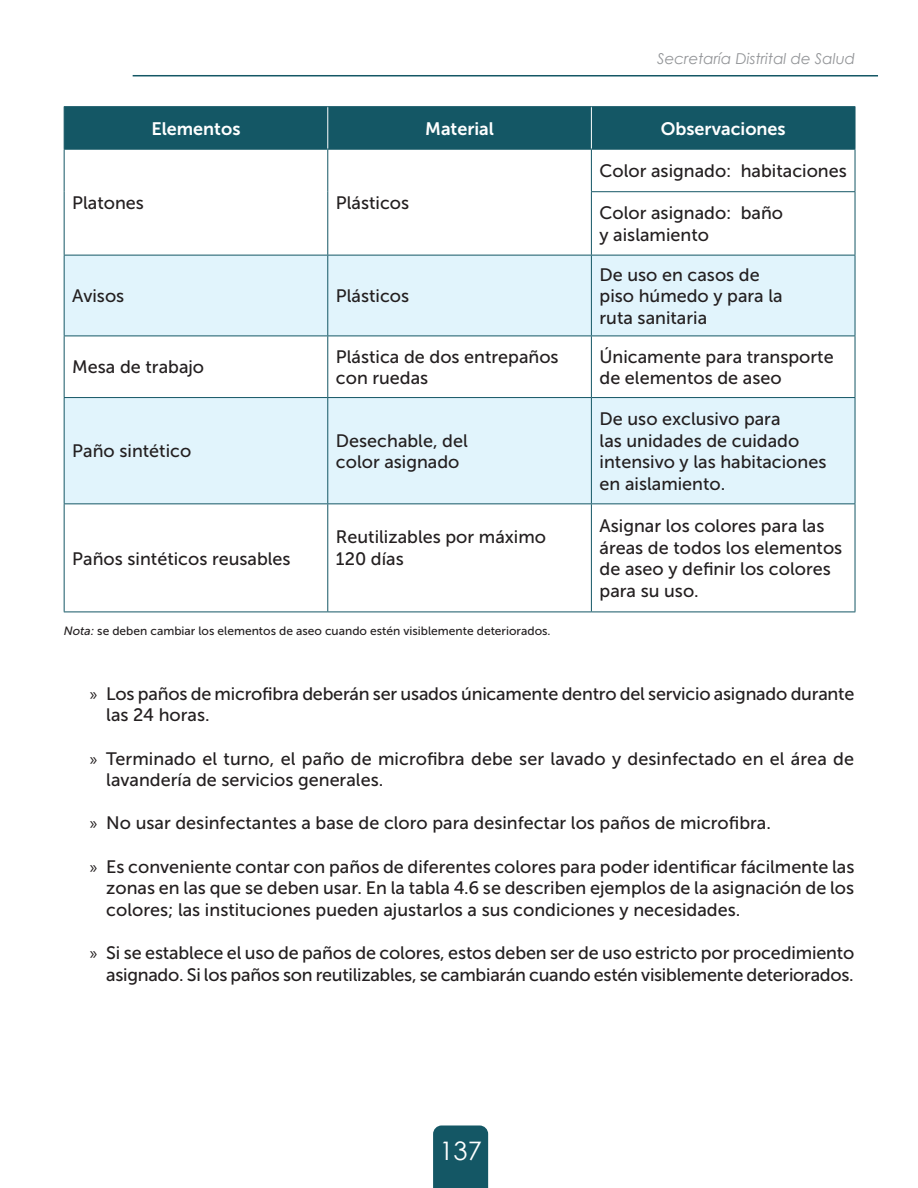
<style>
.page{position:relative;width:918px;height:1188px;background:#fff}
.page>*{position:absolute;margin:0;border:0;box-sizing:border-box;transform-origin:0 0}
.t1{font:25.5px "Century Gothic";color:#fff}
.t2{font:18px/21.6px "Museo Sans 500";color:#231f20}
.t3{font:18px "Museo Sans 700";color:#fff}
.t4{font:italic 15px "Century Gothic";color:#939598}
.t5{font:12px "Museo Sans 500";color:#231f20}
.s1{font-style:italic}
.s2{font-family:"Myriad Pro"}
</style>
<div class="page">
<div style="left:433px;top:1125px;width:55px;height:63px;background:#145765"></div>
<hr style="left:133px;top:75px;width:745px;height:2px;background:#145765">
<div style="left:65px;top:107px;width:790px;height:42px;background:#145765"></div>
<svg style="left:65px;top:256px;width:790px;height:247px;fill:#e1f4fc"></svg>
<hr style="left:327px;top:107px;width:1px;height:42px;background:#fff">
<hr style="left:591px;top:107px;width:1px;height:42px;background:#fff">
<hr style="left:64px;top:149px;width:264px;height:1px;background:#145765">
<hr style="left:328px;top:149px;width:263px;height:1px;background:#145765">
<hr style="left:591px;top:149px;width:264px;height:1px;background:#145765">
<hr style="left:327px;top:150px;width:1px;height:42px;background:#145765">
<hr style="left:327px;top:192px;width:1px;height:63px;background:#145765">
<hr style="left:591px;top:150px;width:1px;height:41px;background:#145765">
<hr style="left:591px;top:191px;width:264px;height:1px;background:#145765">
<hr style="left:591px;top:192px;width:1px;height:63px;background:#145765">
<hr style="left:64px;top:255px;width:264px;height:1px;background:#145765">
<hr style="left:328px;top:255px;width:263px;height:1px;background:#145765">
<hr style="left:327px;top:255px;width:1px;height:81px;background:#145765">
<hr style="left:591px;top:255px;width:264px;height:1px;background:#145765">
<hr style="left:591px;top:255px;width:1px;height:81px;background:#145765">
<hr style="left:64px;top:336px;width:264px;height:1px;background:#145765">
<hr style="left:328px;top:336px;width:263px;height:1px;background:#145765">
<hr style="left:327px;top:336px;width:1px;height:61px;background:#145765">
<hr style="left:591px;top:336px;width:264px;height:1px;background:#145765">
<hr style="left:591px;top:336px;width:1px;height:61px;background:#145765">
<hr style="left:64px;top:397px;width:264px;height:1px;background:#145765">
<hr style="left:328px;top:397px;width:263px;height:1px;background:#145765">
<hr style="left:327px;top:398px;width:1px;height:105px;background:#145765">
<hr style="left:591px;top:397px;width:264px;height:1px;background:#145765">
<hr style="left:591px;top:398px;width:1px;height:105px;background:#145765">
<hr style="left:64px;top:503px;width:264px;height:1px;background:#145765">
<hr style="left:328px;top:503px;width:263px;height:1px;background:#145765">
<hr style="left:327px;top:504px;width:1px;height:108px;background:#145765">
<hr style="left:591px;top:503px;width:264px;height:1px;background:#145765">
<hr style="left:591px;top:504px;width:1px;height:108px;background:#145765">
<hr style="left:64px;top:106px;width:264px;height:1px;background:#145765">
<hr style="left:64px;top:107px;width:1px;height:42px;background:#145765">
<hr style="left:328px;top:106px;width:263px;height:1px;background:#145765">
<hr style="left:591px;top:106px;width:264px;height:1px;background:#145765">
<hr style="left:855px;top:107px;width:1px;height:42px;background:#145765">
<hr style="left:64px;top:150px;width:1px;height:42px;background:#145765">
<hr style="left:64px;top:192px;width:1px;height:63px;background:#145765">
<hr style="left:855px;top:150px;width:1px;height:41px;background:#145765">
<hr style="left:855px;top:192px;width:1px;height:63px;background:#145765">
<hr style="left:64px;top:255px;width:1px;height:81px;background:#145765">
<hr style="left:855px;top:255px;width:1px;height:81px;background:#145765">
<hr style="left:64px;top:336px;width:1px;height:61px;background:#145765">
<hr style="left:855px;top:336px;width:1px;height:61px;background:#145765">
<hr style="left:64px;top:398px;width:1px;height:105px;background:#145765">
<hr style="left:855px;top:398px;width:1px;height:105px;background:#145765">
<hr style="left:64px;top:504px;width:1px;height:108px;background:#145765">
<hr style="left:855px;top:504px;width:1px;height:108px;background:#145765">
<hr style="left:64px;top:612px;width:264px;height:1px;background:#145765">
<hr style="left:328px;top:612px;width:263px;height:1px;background:#145765">
<hr style="left:591px;top:612px;width:264px;height:1px;background:#145765">
<p class="t4" style="left:657px;top:48px;width:199px">Secretaría Distrital de Salud</p>
<p class="t3" style="left:151px;top:118px;width:91px">Elementos</p>
<p class="t3" style="left:425px;top:118px;width:70px">Material</p>
<p class="t3" style="left:661px;top:118px;width:127px">Observaciones</p>
<p class="t2" style="left:72px;top:192px;width:73px">Platones</p>
<p class="t2" style="left:336px;top:192px;width:75px">Plásticos</p>
<p class="t2" style="left:72px;top:285px;width:54px">Avisos</p>
<p class="t2" style="left:336px;top:285px;width:75px">Plásticos</p>
<p class="t2" style="left:600px;top:160px;width:249px">Color asignado: habitaciones</p>
<p class="t2" style="left:600px;top:202px;width:185px">Color asignado: baño y aislamiento</p>
<p class="t2" style="left:600px;top:264px;width:185px">De uso en casos de piso húmedo y para la ruta sanitaria</p>
<p class="t2" style="left:72px;top:357px;width:133px">Mesa de trabajo</p>
<p class="t2" style="left:336px;top:346px;width:224px">Plástica de dos entrepaños con ruedas</p>
<p class="t2" style="left:600px;top:346px;width:236px">Únicamente para transporte de elementos de aseo</p>
<p class="t2" style="left:72px;top:441px;width:120px">Paño sintético</p>
<p class="t2" style="left:336px;top:430px;width:133px">Desechable, del color asignado</p>
<p class="t2" style="left:600px;top:408px;width:228px">De uso exclusivo para<br>las unidades de cuidado intensivo y las habitaciones en aislamiento.</p>
<p class="t2" style="left:336px;top:526px;width:212px">Reutilizables por máximo<br>120 días</p>
<p class="t2" style="left:600px;top:515px;width:244px">Asignar los colores para las áreas de todos los elementos de aseo y definir los colores para su uso.</p>
<p class="t5" style="left:64px;top:624px;width:488px"><span class="s1">Nota:</span> se deben cambiar los elementos de aseo cuando estén visiblemente deteriorados.</p>
<p class="t2" style="left:72px;top:548px;width:220px">Paños sintéticos reusables</p>
<p class="t2" style="left:106px;top:683px;width:750px;text-indent:-17px"><span class="s2">»</span> Los paños de microfibra deberán ser usados únicamente dentro del servicio asignado durante las 24 horas.</p>
<p class="t2" style="left:106px;top:748px;width:749px;text-indent:-17px"><span class="s2">»</span> Terminado el turno, el paño de microfibra debe ser lavado y desinfectado en el área de lavandería de servicios generales.</p>
<p class="t2" style="left:90px;top:813px;width:683px"><span class="s2">»</span> No usar desinfectantes a base de cloro para desinfectar los paños de microfibra.</p>
<p class="t2" style="left:106px;top:856px;width:750px;text-align:justify;text-indent:-17px"><span class="s2">»</span> Es conveniente contar con paños de diferentes colores para poder identificar fácilmente las zonas en las que se deben usar. En la tabla 4.6 se describen ejemplos de la asignación de los colores; las instituciones pueden ajustarlos a sus condiciones y necesidades.</p>
<p class="t2" style="left:90px;top:942px;width:766px;text-align:right"><span class="s2">»</span> Si se establece el uso de paños de colores, estos deben ser de uso estricto por procedimiento asignado. Si los paños son reutilizables, se cambiarán cuando estén visiblemente deteriorados.</p>
<h1 class="t1" style="left:439px;top:1133px;width:44px">137</h1>
</div>
